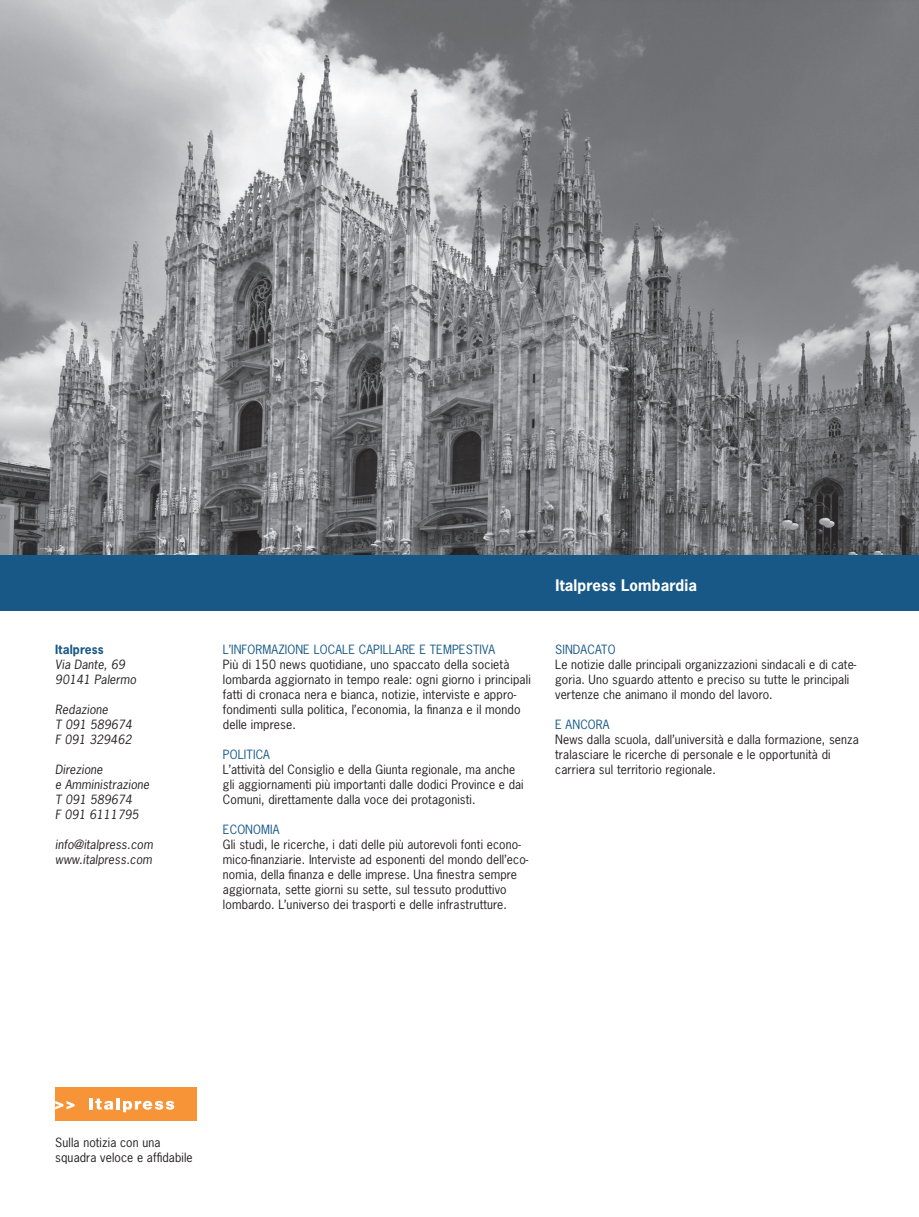
<style>
.page{position:relative;width:919px;height:1217px;background:#fff}
.page>*{position:absolute;margin:0;border:0;box-sizing:border-box;transform-origin:0 0}
.t1{font:700 15px "News Gothic";letter-spacing:.01em;color:#fff}
.t2{font:12px/15px "News Gothic";letter-spacing:.01em;color:#231f20}
.t3{font:italic 12px/15px "News Gothic";letter-spacing:.01em;color:#231f20}
.t4{font:12px "News Gothic";letter-spacing:.01em;color:#175887}
.t5{font:700 12px "News Gothic";letter-spacing:.01em;color:#175887}
</style>
<div class="page">
<img style="left:0;top:0;width:918px;height:555px">
<div style="left:0;top:555px;width:918px;height:55px;background:#175887"></div>
<div style="left:55px;top:1086px;width:142px;height:34px;background:#f79438"></div>
<svg style="left:55px;top:1101px;width:20px;height:8px"></svg>
<hr style="left:89px;top:1097px;width:4px;height:12px;background:#fff">
<svg style="left:95px;top:1098px;width:79px;height:13px"></svg>
<p class="t5" style="left:55px;top:641px;width:50px">Italpress</p>
<p class="t3" style="left:55px;top:656px;width:82px">Via Dante, 69<br>90141 Palermo</p>
<p class="t3" style="left:55px;top:701px;width:78px">Redazione<br>T 091 589674<br>F 091 329462</p>
<p class="t3" style="left:55px;top:761px;width:96px">Direzione<br>e Amministrazione<br>T 091 589674<br>F 091 6111795</p>
<p class="t3" style="left:55px;top:836px;width:99px">info@italpress.com www.italpress.com</p>
<p class="t4" style="left:223px;top:641px;width:273px">L’INFORMAZIONE LOCALE CAPILLARE E TEMPESTIVA</p>
<p class="t2" style="left:223px;top:656px;width:309px">Più di 150 news quotidiane, uno spaccato della società lombarda aggiornato in tempo reale: ogni giorno i principali fatti di cronaca nera e bianca, notizie, interviste e appro&shy;fondimenti sulla politica, l’economia, la finanza e il mondo delle imprese.</p>
<p class="t4" style="left:223px;top:746px;width:49px">POLITICA</p>
<p class="t2" style="left:223px;top:761px;width:302px">L’attività del Consiglio e della Giunta regionale, ma anche gli aggiornamenti più importanti dalle dodici Province e dai<br>Comuni, direttamente dalla voce dei protagonisti.</p>
<p class="t4" style="left:223px;top:821px;width:58px">ECONOMIA</p>
<p class="t2" style="left:223px;top:836px;width:307px">Gli studi, le ricerche, i dati delle più autorevoli fonti econo&shy;mico-finanziarie. Interviste ad esponenti del mondo dell’eco&shy;nomia, della finanza e delle imprese. Una finestra sempre aggiornata, sette giorni su sette, sul tessuto produttivo lombardo. L’universo dei trasporti e delle infrastrutture.</p>
<p class="t1" style="left:555px;top:575px;width:143px">Italpress Lombardia</p>
<p class="t4" style="left:555px;top:641px;width:62px">SINDACATO</p>
<p class="t2" style="left:555px;top:656px;width:303px">Le notizie dalle principali organizzazioni sindacali e di cate&shy;goria. Uno sguardo attento e preciso su tutte le principali vertenze che animano il mondo del lavoro.</p>
<p class="t4" style="left:555px;top:716px;width:56px">E ANCORA</p>
<p class="t2" style="left:555px;top:731px;width:305px">News dalla scuola, dall’università e dalla formazione, senza tralasciare le ricerche di personale e le opportunità di carriera sul territorio regionale.</p>
<p class="t2" style="left:55px;top:1134px;width:139px;line-height:14.4px">Sulla notizia con una squadra veloce e affidabile</p>
</div>
